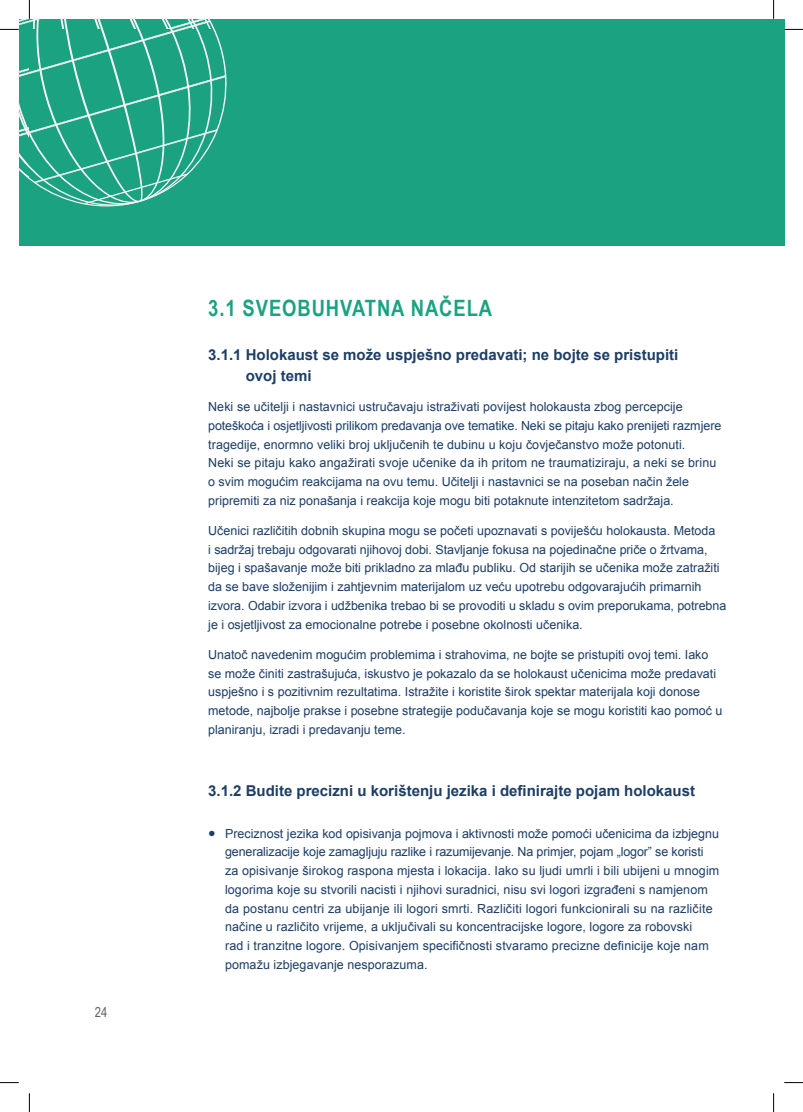
<style>
.page{position:relative;width:803px;height:1112px;background:#fff}
.page>*{position:absolute;margin:0;border:0;box-sizing:border-box;transform-origin:0 0}
.t1{font:700 22.5px "Arial Narrow";letter-spacing:.04em;color:#1ba381}
.t2{font:700 15px/21.2px "Arial";color:#1d3e65}
.t3{font:13.75px "Arial Narrow";color:#636366}
.t4{font:12.5px/18.8px "Arial";color:#1d3e65}
</style>
<div class="page">
<div style="left:19px;top:19px;width:765px;height:226px;background:#1ba381"></div>
<svg style="left:784px;top:29px;width:19px;height:1px"></svg>
<svg style="left:0;top:1082px;width:19px;height:1px"></svg>
<svg style="left:784px;top:1082px;width:19px;height:1px"></svg>
<svg style="left:0;top:0;width:227px;height:207px"></svg>
<svg style="left:29px;top:1093px;width:1px;height:18px"></svg>
<svg style="left:773px;top:0;width:1px;height:19px"></svg>
<svg style="left:773px;top:1093px;width:1px;height:18px"></svg>
<p class="t3" style="left:95px;top:1001px;width:14px">24</p>
<h1 class="t1" style="left:208px;top:291px;width:285px">3.1 SVEOBUHVATNA NAČELA</h1>
<p class="t2" style="left:246px;top:344px;width:434px;text-indent:-38px">3.1.1 Holokaust se može uspješno predavati; ne bojte se pristupiti ovoj temi</p>
<p class="t4" style="left:208px;top:397px;width:515px">Neki se učitelji i nastavnici ustručavaju istraživati povijest holokausta zbog percepcije poteškoća i osjetljivosti prilikom predavanja ove tematike. Neki se pitaju kako prenijeti razmjere tragedije, enormno veliki broj uključenih te dubinu u koju čovječanstvo može potonuti.<br>Neki se pitaju kako angažirati svoje učenike da ih pritom ne traumatiziraju, a neki se brinu o svim mogućim reakcijama na ovu temu. Učitelji i nastavnici se na poseban način žele pripremiti za niz ponašanja i reakcija koje mogu biti potaknute intenzitetom sadržaja.</p>
<p class="t4" style="left:208px;top:521px;width:520px">Učenici različitih dobnih skupina mogu se početi upoznavati s poviješću holokausta. Metoda<br>i sadržaj trebaju odgovarati njihovoj dobi. Stavljanje fokusa na pojedinačne priče o žrtvama, bijeg i spašavanje može biti prikladno za mlađu publiku. Od starijih se učenika može zatražiti da se bave složenijim i zahtjevnim materijalom uz veću upotrebu odgovarajućih primarnih izvora. Odabir izvora i udžbenika trebao bi se provoditi u skladu s ovim preporukama, potrebna je i osjetljivost za emocionalne potrebe i posebne okolnosti učenika.</p>
<p class="t4" style="left:208px;top:645px;width:516px">Unatoč navedenim mogućim problemima i strahovima, ne bojte se pristupiti ovoj temi. Iako se može činiti zastrašujuća, iskustvo je pokazalo da se holokaust učenicima može predavati uspješno i s pozitivnim rezultatima. Istražite i koristite širok spektar materijala koji donose metode, najbolje prakse i posebne strategije podučavanja koje se mogu koristiti kao pomoć u planiranju, izradi i predavanju teme.</p>
<p class="t2" style="left:208px;top:780px;width:488px">3.1.2 Budite precizni u korištenju jezika i definirajte pojam holokaust</p>
<p class="t4" style="left:225px;top:823px;width:496px;text-indent:-17px">● Preciznost jezika kod opisivanja pojmova i aktivnosti može pomoći učenicima da izbjegnu generalizacije koje zamagljuju razlike i razumijevanje. Na primjer, pojam „logor” se koristi za opisivanje širokog raspona mjesta i lokacija. Iako su ljudi umrli i bili ubijeni u mnogim logorima koje su stvorili nacisti i njihovi suradnici, nisu svi logori izgrađeni s namjenom da postanu centri za ubijanje ili logori smrti. Različiti logori funkcionirali su na različite načine u različito vrijeme, a uključivali su koncentracijske logore, logore za robovski<br>rad i tranzitne logore. Opisivanjem specifičnosti stvaramo precizne definicije koje nam pomažu izbjegavanje nesporazuma.</p>
</div>
